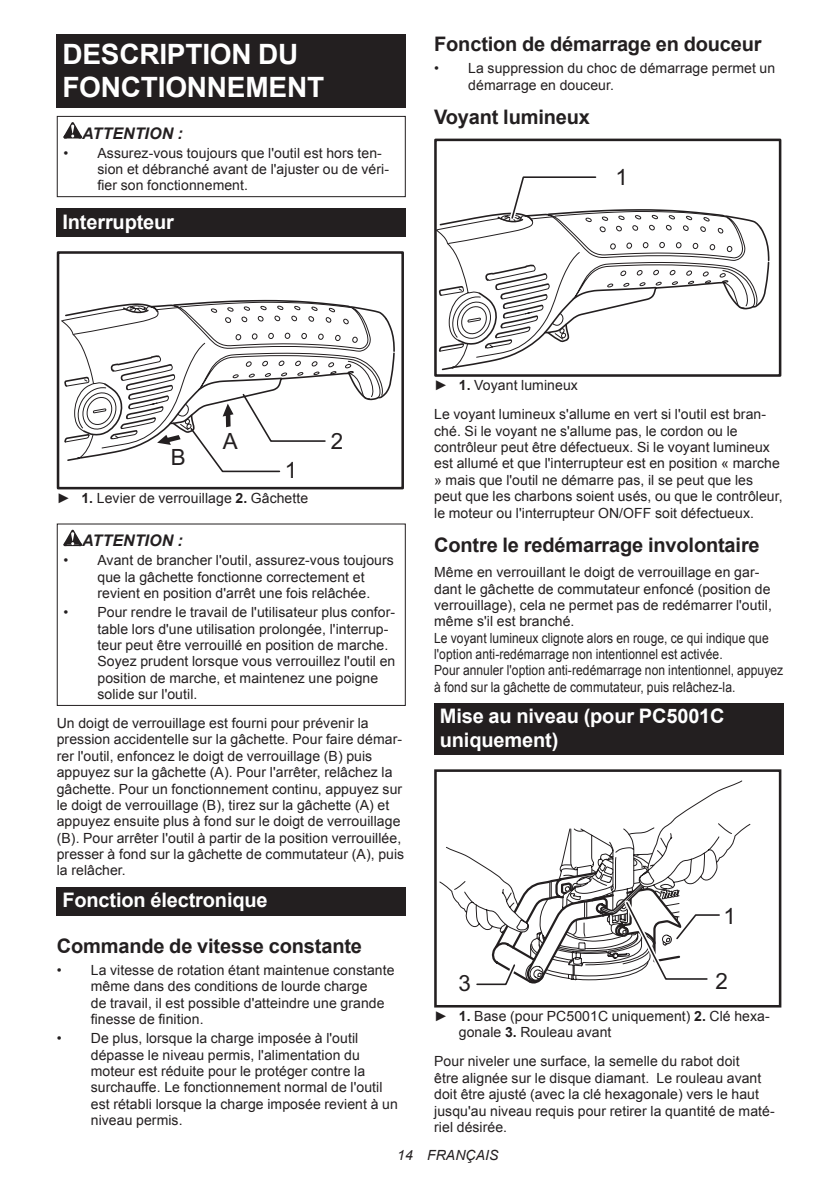
<style>
.page{position:relative;width:840px;height:1191px;background:#fff}
.page>*{position:absolute;margin:0;border:0;box-sizing:border-box;transform-origin:0 0}
.t1{font:700 28px/32.8px "Arial";letter-spacing:-.01em;color:#fff}
.t2{font:22.4px "Arial";color:#231f20}
.t3{font:700 20px "Arial";letter-spacing:-.01em;color:#231f20}
.t4{font:700 20px/23.4px "Arial";letter-spacing:-.01em;color:#fff}
.t5{font:italic 700 16px "Arial";letter-spacing:.005em;color:#231f20}
.t6{font:14px/16.4px "Arial";letter-spacing:.005em;color:#231f20}
.t7{font:italic 14px "Arial";letter-spacing:.005em;color:#231f20}
.s1{font-weight:700}
</style>
<div class="page">
<div style="left:57px;top:34px;width:348px;height:74px;background:#231f20"></div>
<svg style="left:63px;top:122px;width:19px;height:16px"></svg>
<div style="left:57px;top:116px;width:348px;height:81px;border:1px solid #231f20"></div>
<div style="left:57px;top:208px;width:348px;height:29px;background:#231f20"></div>
<svg style="left:212px;top:316px;width:183px;height:157px"></svg>
<svg style="left:61px;top:301px;width:322px;height:158px"></svg>
<div style="left:57px;top:251px;width:347px;height:238px;border:3px solid #231f20"></div>
<svg style="left:63px;top:530px;width:19px;height:16px"></svg>
<div style="left:57px;top:523px;width:348px;height:183px;border:1px solid #231f20"></div>
<div style="left:57px;top:886px;width:348px;height:29px;background:#231f20"></div>
<svg style="left:438px;top:176px;width:331px;height:192px"></svg>
<div style="left:434px;top:139px;width:347px;height:238px;border:3px solid #231f20"></div>
<div style="left:434px;top:703px;width:348px;height:52px;background:#231f20"></div>
<div style="left:434px;top:769px;width:347px;height:238px;border:3px solid #231f20"></div>
<svg style="left:439px;top:780px;width:311px;height:206px"></svg>
<h1 class="t1" style="left:62px;top:38px;width:263px">DESCRIPTION DU<br>FONCTIONNEMENT</h1>
<p class="t5" style="left:82px;top:122px;width:102px">ATTENTION :</p>
<p class="t6" style="left:97px;top:145px;width:293px;text-indent:-34px">• Assurez-vous toujours que l'outil est hors ten&shy;sion et débranché avant de l'ajuster ou de véri&shy;fier son fonctionnement.</p>
<h3 class="t4" style="left:62px;top:210px;width:113px">Interrupteur</h3>
<h3 class="t3" style="left:434px;top:31px;width:329px">Fonction de démarrage en douceur</h3>
<p class="t6" style="left:468px;top:60px;width:308px;text-indent:-34px">• La suppression du choc de démarrage permet un démarrage en douceur.</p>
<h3 class="t3" style="left:434px;top:104px;width:157px">Voyant lumineux</h3>
<h2 class="t2" style="left:615px;top:162px;width:14px">1</h2>
<h2 class="t2" style="left:223px;top:427px;width:16px">A</h2>
<h2 class="t2" style="left:331px;top:426px;width:14px">2</h2>
<h2 class="t2" style="left:171px;top:443px;width:16px">B</h2>
<p class="t6" style="left:57px;top:490px;width:253px">► <span class="s1">1.</span> Levier de verrouillage <span class="s1">2.</span> Gâchette</p>
<p class="t5" style="left:82px;top:530px;width:102px">ATTENTION :</p>
<p class="t6" style="left:97px;top:552px;width:298px;text-indent:-34px">• Avant de brancher l'outil, assurez-vous toujours que la gâchette fonctionne correctement et revient en position d'arrêt une fois relâchée.</p>
<p class="t6" style="left:97px;top:604px;width:299px;text-indent:-34px">• Pour rendre le travail de l'utilisateur plus confor&shy;table lors d'une utilisation prolongée, l'interrup&shy;teur peut être verrouillé en position de marche.<br>Soyez prudent lorsque vous verrouillez l'outil en position de marche, et maintenez une poigne solide sur l'outil.</p>
<p class="t6" style="left:57px;top:715px;width:349px">Un doigt de verrouillage est fourni pour prévenir la pression accidentelle sur la gâchette. Pour faire démar&shy;rer l'outil, enfoncez le doigt de verrouillage (B) puis appuyez sur la gâchette (A). Pour l'arrêter, relâchez la gâchette. Pour un fonctionnement continu, appuyez sur le doigt de verrouillage (B), tirez sur la gâchette (A) et appuyez ensuite plus à fond sur le doigt de verrouillage (B). Pour arrêter l'outil à partir de la position verrouillée, presser à fond sur la gâchette de commutateur (A), puis la relâcher.</p>
<h3 class="t4" style="left:62px;top:888px;width:207px">Fonction électronique</h3>
<h3 class="t3" style="left:57px;top:932px;width:306px">Commande de vitesse constante</h3>
<p class="t6" style="left:91px;top:962px;width:305px;text-indent:-34px">• La vitesse de rotation étant maintenue constante même dans des conditions de lourde charge<br>de travail, il est possible d'atteindre une grande finesse de finition.</p>
<p class="t6" style="left:91px;top:1030px;width:308px;text-indent:-34px">• De plus, lorsque la charge imposée à l'outil dépasse le niveau permis, l'alimentation du moteur est réduite pour le protéger contre la surchauffe. Le fonctionnement normal de l'outil est rétabli lorsque la charge imposée revient à un niveau permis.</p>
<h2 class="t2" style="left:285px;top:455px;width:14px">1</h2>
<p class="t6" style="left:434px;top:371px;width:333px;line-height:28.8px">► <span class="s1">1.</span> Voyant lumineux<br>Le voyant lumineux s'allume en vert si l'outil est bran-</p>
<p class="t6" style="left:434px;top:422px;width:350px">ché. Si le voyant ne s'allume pas, le cordon ou le contrôleur peut être défectueux. Si le voyant lumineux est allumé et que l'interrupteur est en position « marche » mais que l'outil ne démarre pas, il se peut que les peut que les charbons soient usés, ou que le contrôleur, le moteur ou l'interrupteur ON/OFF soit défectueux.</p>
<h3 class="t3" style="left:434px;top:532px;width:327px">Contre le redémarrage involontaire</h3>
<p class="t6" style="left:434px;top:564px;width:350px">Même en verrouillant le doigt de verrouillage en gar&shy;dant le gâchette de commutateur enfoncé (position de verrouillage), cela ne permet pas de redémarrer l'outil, même s'il est branché.<br>Le voyant lumineux clignote alors en rouge, ce qui indique que l'option anti-redémarrage non intentionnel est activée.<br>Pour annuler l'option anti-redémarrage non intentionnel, appuyez à fond sur la gâchette de commutateur, puis relâchez-la.</p>
<h3 class="t4" style="left:439px;top:705px;width:286px">Mise au niveau (pour PC5001C uniquement)</h3>
<h2 class="t2" style="left:723px;top:901px;width:14px">1</h2>
<h2 class="t2" style="left:458px;top:968px;width:14px">3</h2>
<h2 class="t2" style="left:715px;top:966px;width:14px">2</h2>
<p class="t6" style="left:458px;top:1008px;width:312px;text-indent:-25px">► <span class="s1">1.</span> Base (pour PC5001C uniquement) <span class="s1">2.</span> Clé hexa&shy;gonale <span class="s1">3.</span> Rouleau avant</p>
<p class="t6" style="left:434px;top:1053px;width:342px">Pour niveler une surface, la semelle du rabot doit<br>être alignée sur le disque diamant. Le rouleau avant doit être ajusté (avec la clé hexagonale) vers le haut jusqu'au niveau requis pour retirer la quantité de maté&shy;riel désirée.</p>
<p class="t7" style="left:397px;top:1146px;width:103px">14 FRANÇAIS</p>
</div>
